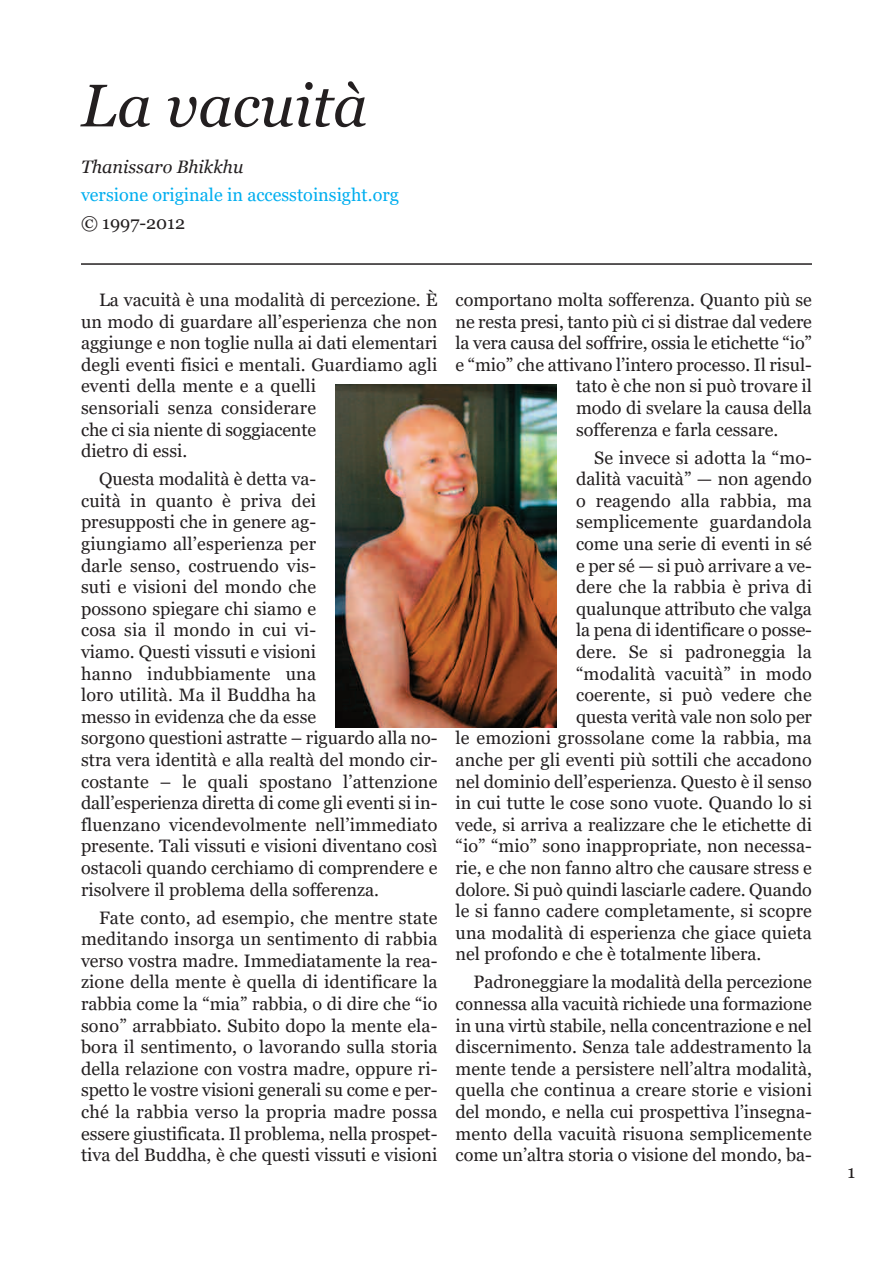
<style>
.page{position:relative;width:893px;height:1263px;background:#fff}
.page>*{position:absolute;margin:0;border:0;box-sizing:border-box;transform-origin:0 0}
.t1{font:italic 60px "Georgia";color:#231f20}
.t2{font:18px/21.6px "Georgia";color:#231f20}
.t3{font:18px "Georgia";color:#00aeef}
.t4{font:italic 18px "Georgia";color:#231f20}
</style>
<div class="page">
<img style="left:335px;top:385px;width:222px;height:342px">
<hr style="left:81px;top:263px;width:731px;height:2px;background:#231f20">
<h1 class="t1" style="left:81px;top:71px;width:288px">La vacuità</h1>
<p class="t4" style="left:81px;top:156px;width:164px">Thanissaro Bhikkhu</p>
<p class="t3" style="left:81px;top:184px;width:319px">versione originale in accesstoinsight.org</p>
<p class="t2" style="left:81px;top:212px;width:106px">© 1997-2012</p>
<p class="t2" style="left:81px;top:289px;width:358px;text-indent:18px">La vacuità è una modalità di percezione. È un modo di guardare all’esperienza che non aggiunge e non toglie nulla ai dati elementari degli eventi fisici e mentali. Guardiamo agli eventi della mente e a quelli<br>sensoriali senza considerare<br>che ci sia niente di soggiacente<br>dietro di essi.</p>
<p class="t2" style="left:81px;top:468px;width:358px;text-indent:18px">Questa modalità è detta va-<br>cuità in quanto è priva dei<br>presupposti che in genere ag-<br>giungiamo all’esperienza per<br>darle senso, costruendo vis-<br>suti e visioni del mondo che<br>possono spiegare chi siamo e<br>cosa sia il mondo in cui vi-<br>viamo. Questi vissuti e visioni<br>hanno indubbiamente una<br>loro utilità. Ma il Buddha ha<br>messo in evidenza che da esse<br>sorgono questioni astratte – riguardo alla no&shy;stra vera identità e alla realtà del mondo cir&shy;costante – le quali spostano l’attenzione dall’esperienza diretta di come gli eventi si in&shy;fluenzano vicendevolmente nell’immediato presente. Tali vissuti e visioni diventano così ostacoli quando cerchiamo di comprendere e risolvere il problema della sofferenza.</p>
<p class="t2" style="left:81px;top:906px;width:358px;text-align:justify;text-indent:18px">Fate conto, ad esempio, che mentre state meditando insorga un sentimento di rabbia verso vostra madre. Immediatamente la rea&shy;zione della mente è quella di identificare la rabbia come la “mia” rabbia, o di dire che “io sono” arrabbiato. Subito dopo la mente ela&shy;bora il sentimento, o lavorando sulla storia della relazione con vostra madre, oppure ri&shy;spetto le vostre visioni generali su come e per&shy;ché la rabbia verso la propria madre possa essere giustificata. Il problema, nella prospet&shy;tiva del Buddha, è che questi vissuti e visioni</p>
<p class="t2" style="left:455px;top:289px;width:358px">comportano molta sofferenza. Quanto più se</p>
<p class="t2" style="left:455px;top:310px;width:358px">ne resta presi, tanto più ci si distrae dal vedere</p>
<p class="t2" style="left:455px;top:332px;width:358px">la vera causa del soffrire, ossia le etichette “io”</p>
<p class="t2" style="left:455px;top:354px;width:358px">e “mio” che attivano l’intero processo. Il risul-</p>
<p class="t2" style="left:576px;top:375px;width:237px">tato è che non si può trovare il</p>
<p class="t2" style="left:576px;top:397px;width:237px">modo di svelare la causa della</p>
<p class="t2" style="left:576px;top:418px;width:204px">sofferenza e farla cessare.</p>
<p class="t2" style="left:594px;top:446px;width:219px">Se invece si adotta la “mo-</p>
<p class="t2" style="left:576px;top:468px;width:237px">dalità vacuità” — non agendo</p>
<p class="t2" style="left:576px;top:490px;width:237px">o reagendo alla rabbia, ma</p>
<p class="t2" style="left:576px;top:511px;width:237px">semplicemente guardandola</p>
<p class="t2" style="left:576px;top:533px;width:237px">come una serie di eventi in sé</p>
<p class="t2" style="left:576px;top:554px;width:237px">e per sé — si può arrivare a ve-</p>
<p class="t2" style="left:576px;top:576px;width:237px">dere che la rabbia è priva di</p>
<p class="t2" style="left:576px;top:598px;width:237px">qualunque attributo che valga</p>
<p class="t2" style="left:576px;top:619px;width:237px">la pena di identificare o posse-</p>
<p class="t2" style="left:576px;top:641px;width:237px">dere. Se si padroneggia la</p>
<p class="t2" style="left:576px;top:662px;width:237px">“modalità vacuità” in modo</p>
<p class="t2" style="left:576px;top:684px;width:237px">coerente, si può vedere che</p>
<p class="t2" style="left:576px;top:706px;width:237px">questa verità vale non solo per</p>
<p class="t2" style="left:455px;top:727px;width:358px">le emozioni grossolane come la rabbia, ma</p>
<p class="t2" style="left:455px;top:749px;width:358px">anche per gli eventi più sottili che accadono</p>
<p class="t2" style="left:455px;top:770px;width:358px">nel dominio dell’esperienza. Questo è il senso</p>
<p class="t2" style="left:455px;top:792px;width:358px">in cui tutte le cose sono vuote. Quando lo si</p>
<p class="t2" style="left:455px;top:814px;width:358px">vede, si arriva a realizzare che le etichette di</p>
<p class="t2" style="left:455px;top:835px;width:358px">“io” “mio” sono inappropriate, non necessa-</p>
<p class="t2" style="left:455px;top:857px;width:358px">rie, e che non fanno altro che causare stress e</p>
<p class="t2" style="left:455px;top:878px;width:358px">dolore. Si può quindi lasciarle cadere. Quando</p>
<p class="t2" style="left:455px;top:900px;width:358px">le si fanno cadere completamente, si scopre</p>
<p class="t2" style="left:455px;top:922px;width:358px">una modalità di esperienza che giace quieta</p>
<p class="t2" style="left:455px;top:943px;width:307px">nel profondo e che è totalmente libera.</p>
<p class="t2" style="left:455px;top:971px;width:358px;text-align:justify;text-indent:18px">Padroneggiare la modalità della percezione connessa alla vacuità richiede una formazione in una virtù stabile, nella concentrazione e nel discernimento. Senza tale addestramento la mente tende a persistere nell’altra modalità, quella che continua a creare storie e visioni del mondo, e nella cui prospettiva l’insegna&shy;mento della vacuità risuona semplicemente come un’altra storia o visione del mondo, ba-</p>
<p class="t2" style="left:848px;top:1161px;width:9px">1</p>
</div>
